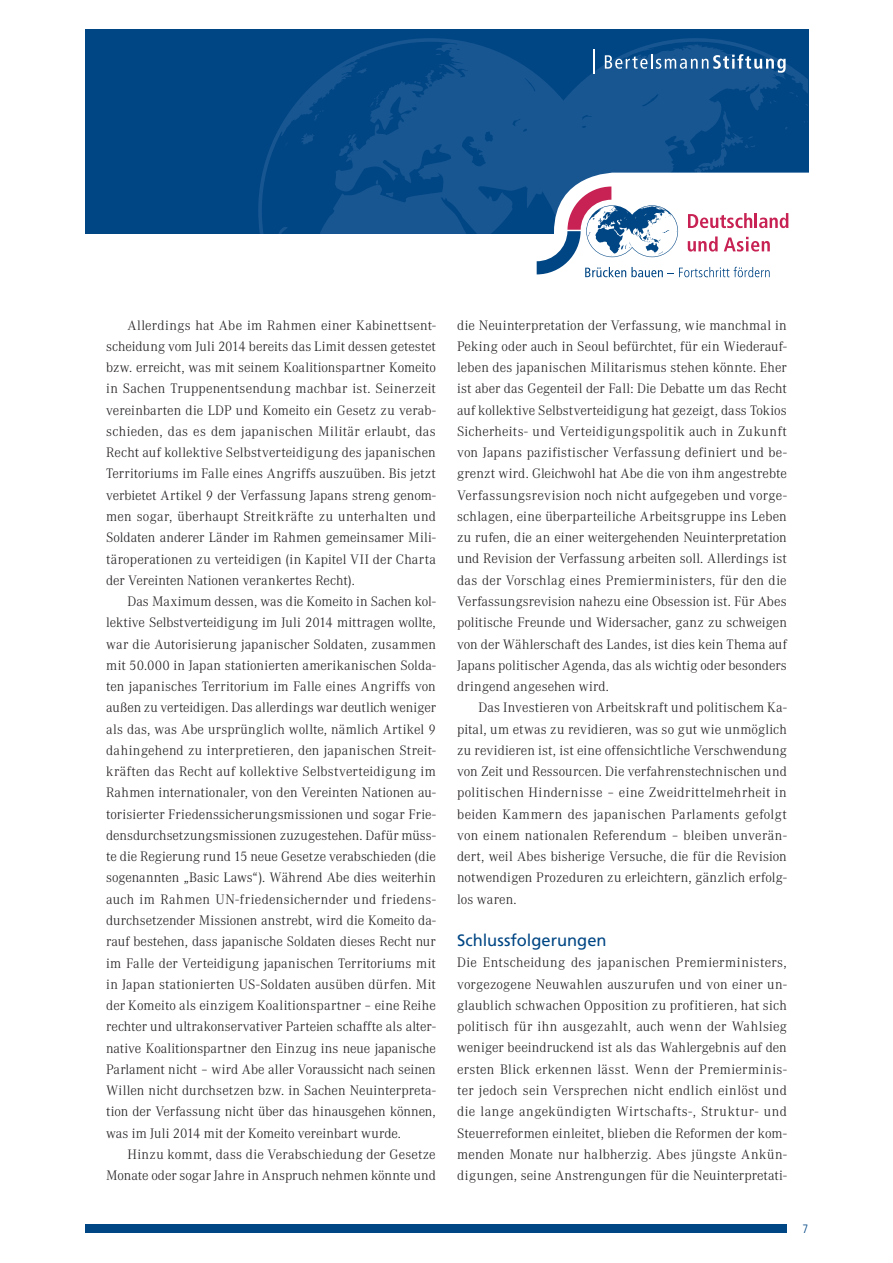
<style>
.page{position:relative;width:893px;height:1263px;background:#fff}
.page>*{position:absolute;margin:0;border:0;box-sizing:border-box;transform-origin:0 0}
.t1{font:16.5px "Frutiger LT Com";color:#004684}
.t2{font:300 13.5px/21.3px "Corporate ABQ";letter-spacing:.005em;color:#231f20;text-align:justify}
.t3{font:300 condensed 12px "Frutiger LT Com";color:#004684}
</style>
<div class="page">
<div style="left:85px;top:1225px;width:701px;height:8px;background:#004684"></div>
<div style="left:85px;top:30px;width:723px;height:204px;background:#004684"></div>
<svg style="left:258px;top:38px;width:550px;height:196px"></svg>
<svg style="left:470px;top:59px;width:329px;height:175px;fill:#185692"></svg>
<svg style="left:605px;top:54px;width:180px;height:24px"></svg>
<hr style="left:592px;top:50px;width:2px;height:24px;background:#fff">
<svg style="left:536px;top:92px;width:273px;height:186px"></svg>
<p class="t2" style="left:106px;top:316px;width:331px;text-indent:21px">Allerdings hat Abe im Rahmen einer Kabinettsent&shy;scheidung vom Juli 2014 bereits das Limit dessen getestet bzw. erreicht, was mit seinem Koalitionspartner Komeito in Sachen Truppenentsendung machbar ist. Seinerzeit vereinbarten die LDP und Komeito ein Gesetz zu verab&shy;schieden, das es dem japanischen Militär erlaubt, das Recht auf kollektive Selbstverteidigung des japanischen Territoriums im Falle eines Angriffs auszuüben. Bis jetzt verbietet Artikel 9 der Verfassung Japans streng genom&shy;men sogar, überhaupt Streitkräfte zu unterhalten und Soldaten anderer Länder im Rahmen gemeinsamer Mili&shy;täroperationen zu verteidigen (in Kapitel VII der Charta der Vereinten Nationen verankertes Recht).</p>
<p class="t2" style="left:106px;top:592px;width:331px;text-indent:21px">Das Maximum dessen, was die Komeito in Sachen kol&shy;lektive Selbstverteidigung im Juli 2014 mittragen wollte, war die Autorisierung japanischer Soldaten, zusammen mit 50.000 in Japan stationierten amerikanischen Solda&shy;ten japanisches Territorium im Falle eines Angriffs von außen zu verteidigen. Das allerdings war deutlich weniger als das, was Abe ursprünglich wollte, nämlich Artikel 9 dahingehend zu interpretieren, den japanischen Streit&shy;kräften das Recht auf kollektive Selbstverteidigung im Rahmen internationaler, von den Vereinten Nationen au&shy;torisierter Friedenssicherungsmissionen und sogar Frie&shy;densdurchsetzungsmissionen zuzugestehen. Dafür müss&shy;te die Regierung rund 15 neue Gesetze verabschieden (die sogenannten „Basic Laws“). Während Abe dies weiterhin auch im Rahmen UN-friedensichernder und friedens&shy;durchsetzender Missionen anstrebt, wird die Komeito da&shy;rauf bestehen, dass japanische Soldaten dieses Recht nur im Falle der Verteidigung japanischen Territoriums mit in Japan stationierten US-Soldaten ausüben dürfen. Mit der Komeito als einzigem Koalitionspartner – eine Reihe rechter und ultrakonservativer Parteien schaffte als alter&shy;native Koalitionspartner den Einzug ins neue japanische Parlament nicht – wird Abe aller Voraussicht nach seinen Willen nicht durchsetzen bzw. in Sachen Neuinterpreta&shy;tion der Verfassung nicht über das hinausgehen können, was im Juli 2014 mit der Komeito vereinbart wurde.</p>
<p class="t2" style="left:106px;top:1145px;width:331px;text-align:right">Hinzu kommt, dass die Verabschiedung der Gesetze<br>Monate oder sogar Jahre in Anspruch nehmen könnte und</p>
<p class="t2" style="left:457px;top:316px;width:331px">die Neuinterpretation der Verfassung, wie manchmal in Peking oder auch in Seoul befürchtet, für ein Wiederauf&shy;leben des japanischen Militarismus stehen könnte. Eher ist aber das Gegenteil der Fall: Die Debatte um das Recht auf kollektive Selbstverteidigung hat gezeigt, dass Tokios Sicherheits- und Verteidigungspolitik auch in Zukunft von Japans pazifistischer Verfassung definiert und be&shy;grenzt wird. Gleichwohl hat Abe die von ihm angestrebte Verfassungsrevision noch nicht aufgegeben und vorge&shy;schlagen, eine überparteiliche Arbeitsgruppe ins Leben zu rufen, die an einer weitergehenden Neuinterpretation und Revision der Verfassung arbeiten soll. Allerdings ist das der Vorschlag eines Premierministers, für den die Verfassungsrevision nahezu eine Obsession ist. Für Abes politische Freunde und Widersacher, ganz zu schweigen von der Wählerschaft des Landes, ist dies kein Thema auf Japans politischer Agenda, das als wichtig oder besonders dringend angesehen wird.</p>
<p class="t2" style="left:457px;top:698px;width:331px;text-indent:21px">Das Investieren von Arbeitskraft und politischem Ka&shy;pital, um etwas zu revidieren, was so gut wie unmöglich zu revidieren ist, ist eine offensichtliche Verschwendung von Zeit und Ressourcen. Die verfahrenstechnischen und politischen Hindernisse – eine Zweidrittelmehrheit in beiden Kammern des japanischen Parlaments gefolgt von einem nationalen Referendum – bleiben unverän&shy;dert, weil Abes bisherige Versuche, die für die Revision notwendigen Prozeduren zu erleichtern, gänzlich erfolg&shy;los waren.</p>
<p class="t1" style="left:457px;top:934px;width:151px">Schlussfolgerungen</p>
<p class="t2" style="left:457px;top:953px;width:331px">Die Entscheidung des japanischen Premierministers, vorgezogene Neuwahlen auszurufen und von einer un&shy;glaublich schwachen Opposition zu profitieren, hat sich politisch für ihn ausgezahlt, auch wenn der Wahlsieg weniger beeindruckend ist als das Wahlergebnis auf den ersten Blick erkennen lässt. Wenn der Premierminis&shy;ter jedoch sein Versprechen nicht endlich einlöst und die lange angekündigten Wirtschafts-, Struktur- und Steuerreformen einleitet, blieben die Reformen der kom&shy;menden Monate nur halbherzig. Abes jüngste Ankün&shy;digungen, seine Anstrengungen für die Neuinterpretati-</p>
<p class="t3" style="left:802px;top:1222px;width:7px">7</p>
</div>
